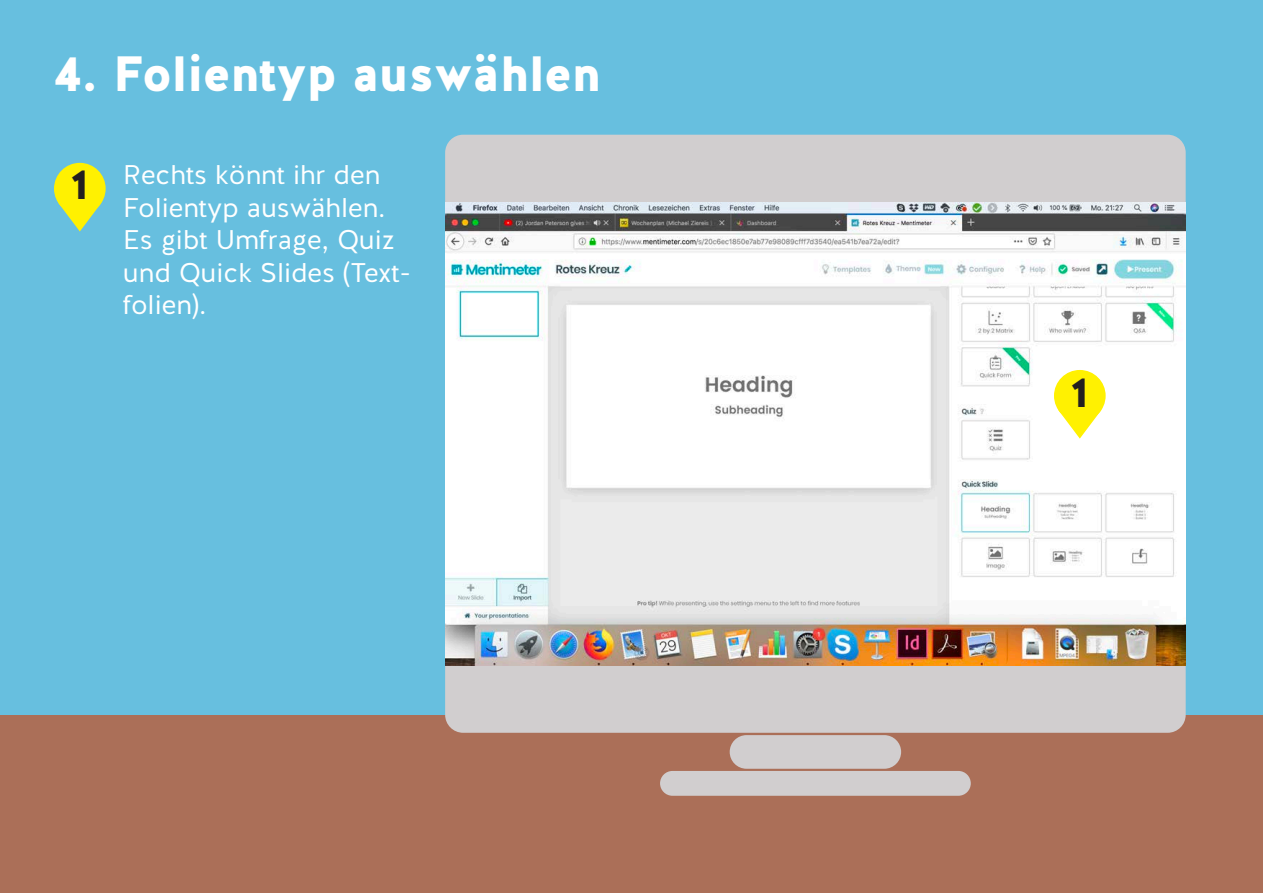
<style>
.page{position:relative;width:1263px;height:893px;background:#fff}
.page>*{position:absolute;margin:0;border:0;box-sizing:border-box;transform-origin:0 0}
.t1{font:900 49.5px "Halis GR";color:#fff}
.t2{font:900 42px "Halis GR";color:#231f20}
.t3{font:27px/32.4px "Halis GR";color:#fff}
</style>
<div class="page">
<div style="left:0;top:701px;width:1263px;height:192px;background:#ab6f58"></div>
<div style="left:0;top:0;width:1263px;height:715px;background:#67bfdf"></div>
<div style="left:445px;top:135px;width:741px;height:598px;background:#d1cecf;border-radius:18px"></div>
<img style="left:445px;top:202px;width:741px;height:463px">
<div style="left:730px;top:735px;width:171px;height:34px;background:#d1cecf;border-radius:17px"></div>
<div style="left:660px;top:771px;width:311px;height:25px;background:#d1cecf;border-radius:12px"></div>
<div style="left:1054px;top:370px;width:52px;height:52px;background:#fff101;border-radius:50%"></div>
<svg style="left:1058px;top:409px;width:44px;height:30px"></svg>
<div style="left:54px;top:163px;width:52px;height:51px;background:#fff101;border-radius:50%"></div>
<svg style="left:58px;top:202px;width:44px;height:29px"></svg>
<p class="t1" style="left:54px;top:41px;width:548px">4. Folientyp auswählen</p>
<p class="t2" style="left:70px;top:157px;width:20px">1</p>
<p class="t3" style="left:123px;top:159px;width:289px">Rechts könnt ihr den<br>Folientyp auswählen.<br>Es gibt Umfrage, Quiz und Quick Slides (Text&shy;folien).</p>
<p class="t2" style="left:1070px;top:364px;width:20px">1</p>
</div>
